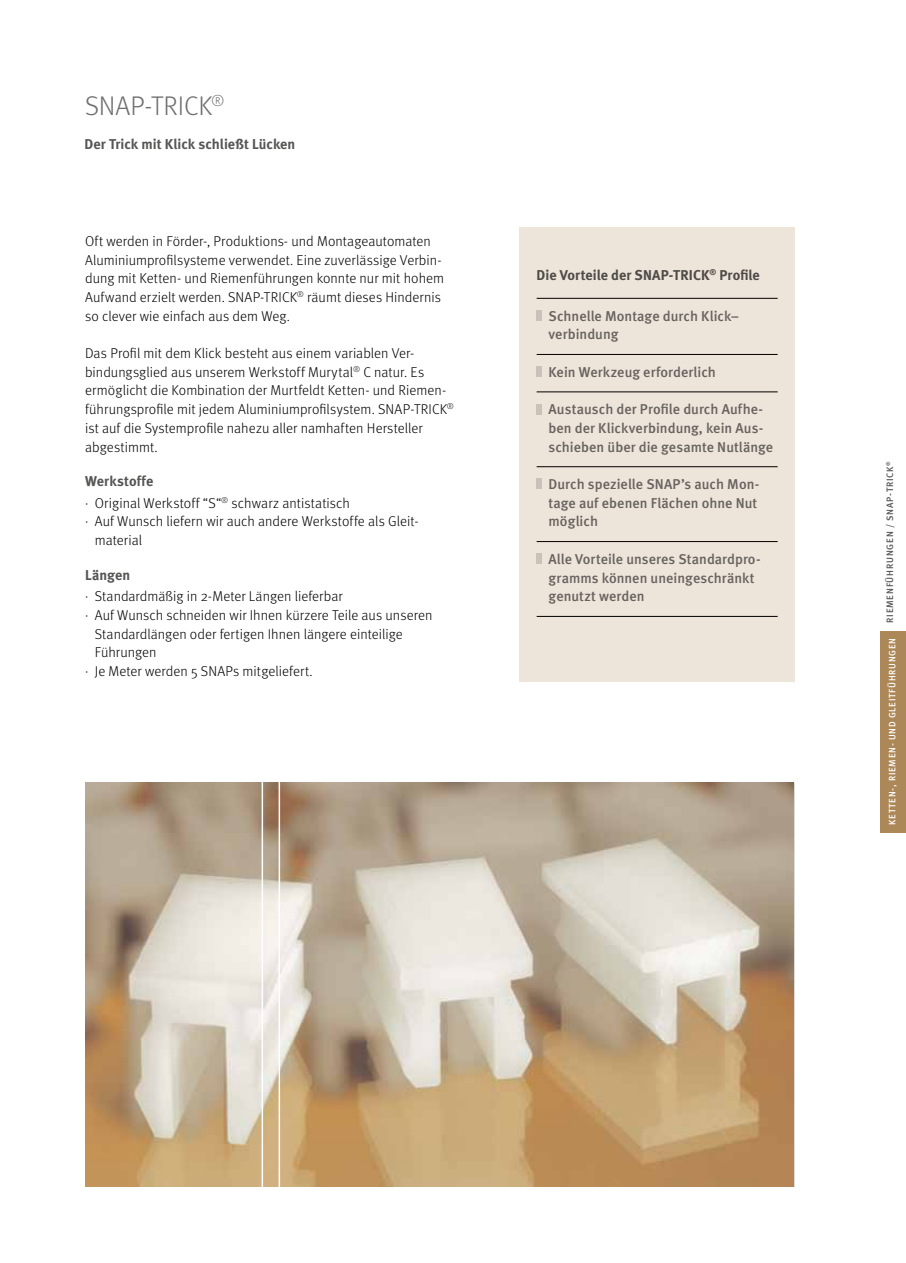
<style>
.page{position:relative;width:906px;height:1263px;background:#fff}
.page>*{position:absolute;margin:0;border:0;box-sizing:border-box;transform-origin:0 0}
.t1{font:300 27px "Meta";color:#6e6e6e}
.t2{font:300 15.75px "Meta";color:#6e6e6e}
.t3{font:300 14.25px/18.8px "Meta";letter-spacing:.005em;color:#000}
.t4{font:500 14.25px/18.8px "Meta";letter-spacing:.005em;color:#6e6e6e}
.t5{font:700 14.25px "Meta";letter-spacing:.005em;color:#565655}
.t6{font:500 9.3px "Meta";letter-spacing:.09em;color:#fff}
.t7{font:500 9.3px "Meta";letter-spacing:.085em;color:#565655}
.s1{font-weight:700;color:#565655}
</style>
<div class="page">
<div style="left:880px;top:631px;width:26px;height:202px;background:#ac8757"></div>
<div style="left:519px;top:227px;width:275px;height:455px;background:#ede4da"></div>
<hr style="left:536px;top:298px;width:241px;height:1px;background:#000">
<hr style="left:536px;top:354px;width:241px;height:1px;background:#000">
<hr style="left:536px;top:392px;width:241px;height:1px;background:#000">
<hr style="left:536px;top:466px;width:241px;height:1px;background:#000">
<hr style="left:536px;top:541px;width:241px;height:1px;background:#000">
<hr style="left:536px;top:616px;width:241px;height:1px;background:#000">
<div style="left:536px;top:311px;width:6px;height:10px;background:#c9c2ba"></div>
<div style="left:536px;top:367px;width:6px;height:10px;background:#c9c2ba"></div>
<div style="left:536px;top:404px;width:6px;height:10px;background:#c9c2ba"></div>
<div style="left:536px;top:479px;width:6px;height:10px;background:#c9c2ba"></div>
<div style="left:536px;top:554px;width:6px;height:10px;background:#c9c2ba"></div>
<img style="left:85px;top:783px;width:708px;height:403px">
<hr style="left:279px;top:773px;width:1px;height:414px;background:#fff">
<hr style="left:261px;top:773px;width:2px;height:414px;background:#fff">
<h1 class="t1" style="left:85px;top:90px;width:80px">Snap-trick</h1>
<p class="t2" style="left:211px;top:91px;width:15px">®</p>
<p class="t5" style="left:85px;top:136px;width:212px">Der Trick mit Klick schließt Lücken</p>
<p class="t3" style="left:85px;top:231px;width:360px">Oft werden in Förder-, Produktions- und Montageautomaten Aluminiumprofilsysteme verwendet. Eine zuverlässige Verbin&shy;dung mit Ketten- und Riemenführungen konnte nur mit hohem Aufwand erzielt werden. SNAP-TRICK<sup>®</sup> räumt dieses Hindernis so clever wie einfach aus dem Weg.</p>
<p class="t3" style="left:85px;top:344px;width:370px">Das Profil mit dem Klick besteht aus einem variablen Ver&shy;bindungsglied aus unserem Werkstoff Murytal<sup>®</sup> C natur. Es ermöglicht die Kombination der Murtfeldt Ketten- und Riemen&shy;führungsprofile mit jedem Aluminiumprofilsystem. SNAP-TRICK<sup>® </sup>ist auf die Systemprofile nahezu aller namhaften Hersteller abgestimmt.</p>
<p class="t3" style="left:85px;top:470px;width:266px;line-height:21.8px"><span class="s1">Werkstoffe<br></span>· Original Werkstoff “S“<sup>®</sup> schwarz antistatisch</p>
<p class="t3" style="left:95px;top:512px;width:324px;text-indent:-10px">· Auf Wunsch liefern wir auch andere Werkstoffe als Gleit&shy;material</p>
<p class="t5" style="left:85px;top:566px;width:47px">Längen</p>
<p class="t3" style="left:85px;top:587px;width:259px">· Standardmäßig in 2-Meter Längen lieferbar</p>
<p class="t3" style="left:85px;top:606px;width:349px">· Auf Wunsch schneiden wir Ihnen kürzere Teile aus unseren</p>
<p class="t3" style="left:95px;top:624px;width:309px">Standardlängen oder fertigen Ihnen längere einteilige</p>
<p class="t3" style="left:95px;top:643px;width:63px">Führungen</p>
<p class="t3" style="left:85px;top:662px;width:229px">· Je Meter werden 5 SNAPs mitgeliefert.</p>
<p class="t5" style="left:536px;top:267px;width:225px">Die Vorteile der SNAP-TRICK<sup>®</sup> Profile</p>
<p class="t4" style="left:548px;top:306px;width:192px">Schnelle Montage durch Klick– verbindung</p>
<p class="t4" style="left:548px;top:362px;width:169px">Kein Werkzeug erforderlich</p>
<p class="t4" style="left:548px;top:400px;width:226px">Austausch der Profile durch Aufhe&shy;ben der Klickverbindung, kein Aus&shy;schieben über die gesamte Nutlänge</p>
<p class="t4" style="left:548px;top:475px;width:212px">Durch spezielle SNAP’s auch Mon&shy;tage auf ebenen Flächen ohne Nut möglich</p>
<p class="t4" style="left:548px;top:549px;width:213px">Alle Vorteile unseres Standardpro&shy;gramms können uneingeschränkt genutzt werden</p>
<p class="t7" style="left:884px;top:623px;width:163px;rotate:-90deg">Riemenführungen / Snap-Trick<sup>®</sup></p>
<p class="t6" style="left:886px;top:825px;width:188px;rotate:-90deg">Ketten-, Riemen- und Gleitführungen</p>
</div>
